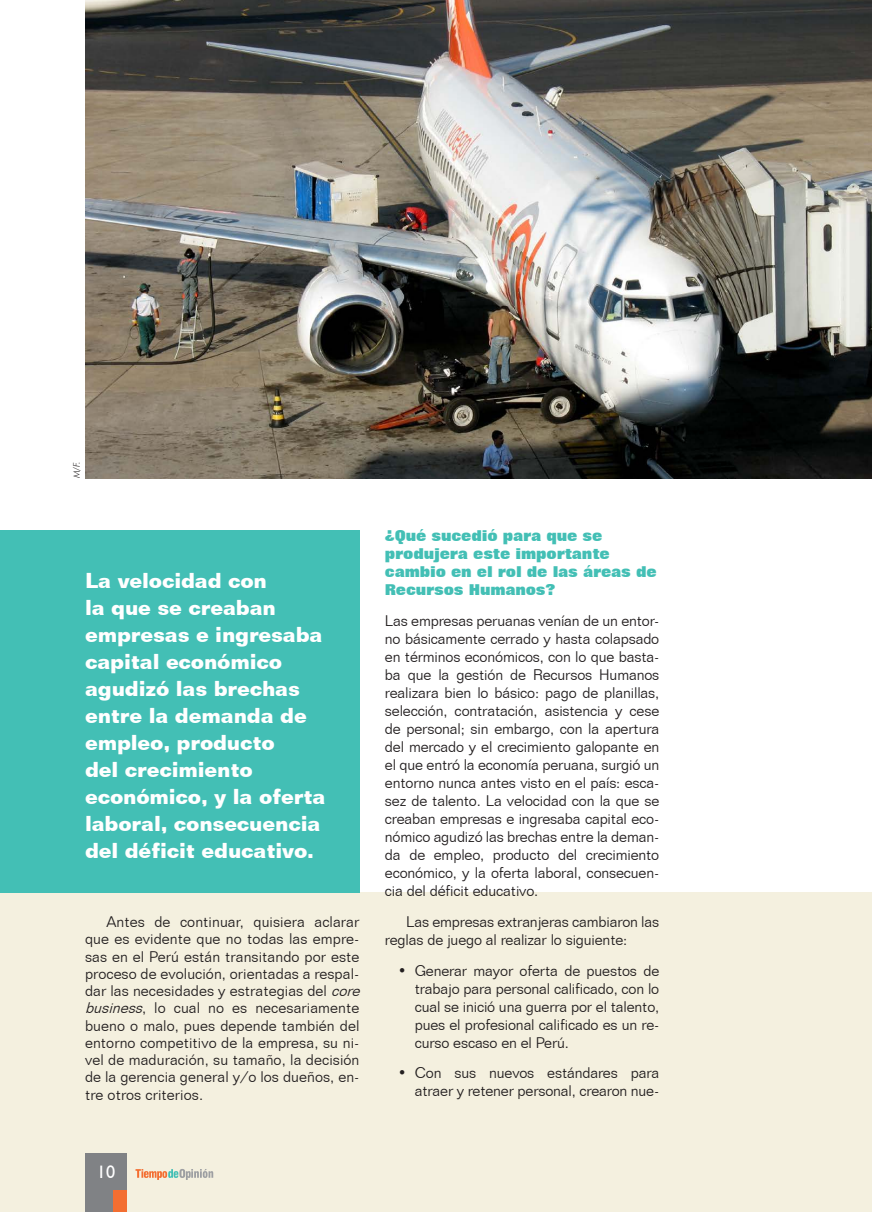
<style>
.page{position:relative;width:872px;height:1212px;background:#fff}
.page>*{position:absolute;margin:0;border:0;box-sizing:border-box;transform-origin:0 0}
.t1{font:700 21px/27px "Folio BT";letter-spacing:-.01em;color:#fff}
.t2{font:18px "Humanist 521 BT";color:#fff}
.t3{font:300 15px/18px "Folio BT";letter-spacing:.005em;color:#231f20}
.t4{font:800 15px/18px "Folio BT";letter-spacing:-.01em;color:#43bfb5}
.t5{font:italic 300 9px "Futura BT";color:#231f20}
.s1{font-style:italic}
</style>
<div class="page">
<div style="left:0;top:892px;width:872px;height:320px;background:#f4f0df"></div>
<div style="left:0;top:530px;width:359px;height:362px;background:#43bfb5"></div>
<img style="left:85px;top:0;width:787px;height:478px">
<svg style="left:135px;top:1169px;width:78px;height:11px"></svg>
<div style="left:85px;top:1153px;width:42px;height:59px;background:#808285"></div>
<div style="left:114px;top:1191px;width:13px;height:21px;background:#f36e31"></div>
<p class="t5" style="left:71px;top:478px;width:18px;rotate:-90deg">M/F.</p>
<p class="t1" style="left:85px;top:566px;width:242px">La velocidad con<br>la que se creaban empresas e ingresaba capital económico agudizó las brechas entre la demanda de empleo, producto<br>del crecimiento económico, y la oferta laboral, consecuencia del déficit educativo.</p>
<p class="t3" style="left:85px;top:913px;width:281px;line-height:17.2px;text-indent:21px">Antes de continuar, quisiera aclarar que es evidente que no todas las empre&shy;sas en el Perú están transitando por este proceso de evolución, orientadas a respal&shy;dar las necesidades y estrategias del <span class="s1">core business</span>, lo cual no es necesariamente bueno o malo, pues depende también del entorno competitivo de la empresa, su ni&shy;vel de maduración, su tamaño, la decisión de la gerencia general y/o los dueños, en&shy;tre otros criterios.</p>
<p class="t4" style="left:385px;top:527px;width:273px">¿Qué sucedió para que se produjera este importante cambio en el rol de las áreas de<br>Recursos Humanos?</p>
<p class="t3" style="left:385px;top:611px;width:276px;text-align:justify">Las empresas peruanas venían de un entor&shy;no básicamente cerrado y hasta colapsado en términos económicos, con lo que basta&shy;ba que la gestión de Recursos Humanos realizara bien lo básico: pago de planillas, selección, contratación, asistencia y cese de personal; sin embargo, con la apertura del mercado y el crecimiento galopante en el que entró la economía peruana, surgió un entorno nunca antes visto en el país: esca&shy;sez de talento. La velocidad con la que se creaban empresas e ingresaba capital eco&shy;nómico agudizó las brechas entre la deman&shy;da de empleo, producto del crecimiento económico, y la oferta laboral, consecuen&shy;cia del déficit educativo.</p>
<p class="t3" style="left:385px;top:912px;width:276px;text-indent:21px">Las empresas extranjeras cambiaron las reglas de juego al realizar lo siguiente:</p>
<p class="t3" style="left:415px;top:961px;width:246px;text-align:justify;text-indent:-17px">• Generar mayor oferta de puestos de trabajo para personal calificado, con lo cual se inició una guerra por el talento, pues el profesional calificado es un re&shy;curso escaso en el Perú.</p>
<p class="t3" style="left:398px;top:1064px;width:263px;text-align:right">• Con sus nuevos estándares para atraer y retener personal, crearon nue-</p>
<p class="t2" style="left:97px;top:1160px;width:20px">10</p>
</div>
